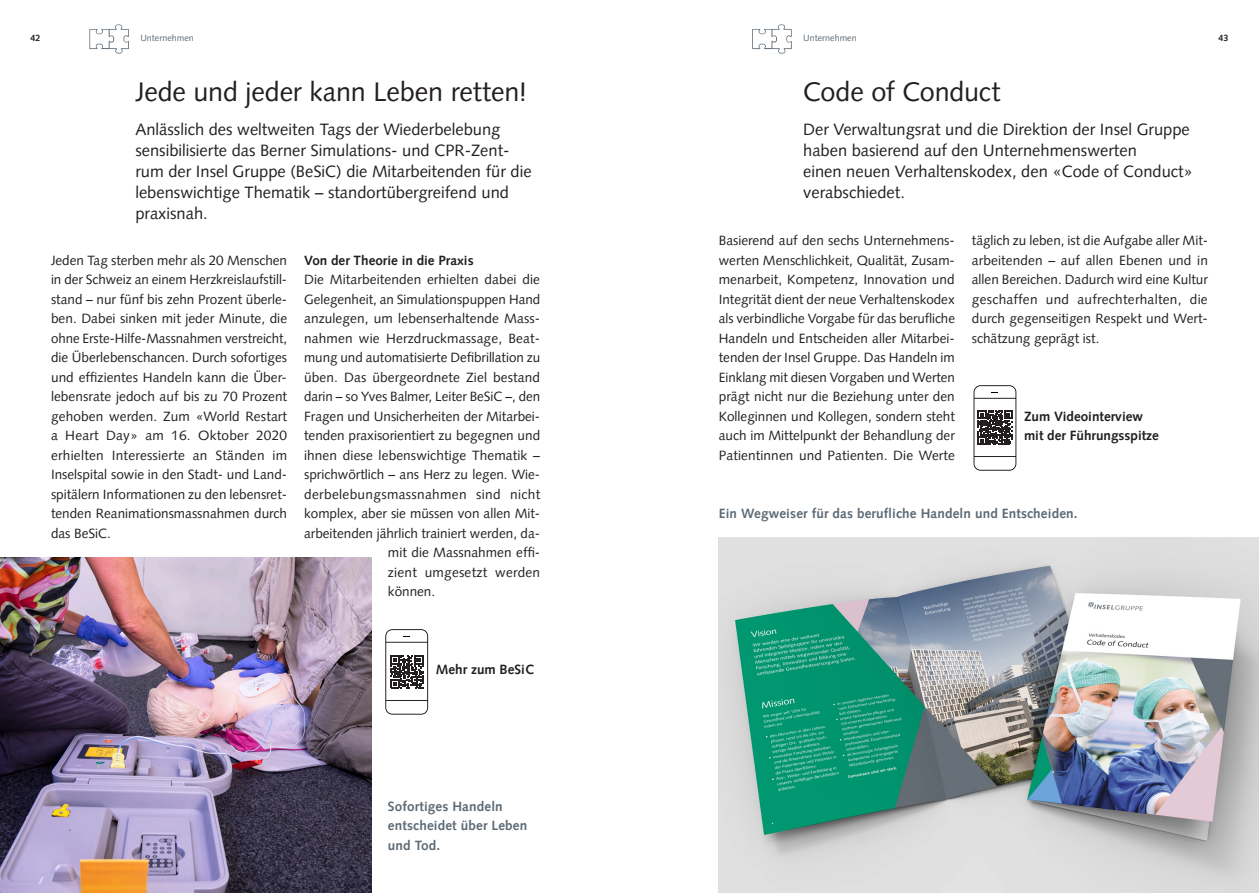
<style>
.page{position:relative;width:1259px;height:893px;background:#fff}
.page>*{position:absolute;margin:0;border:0;box-sizing:border-box;transform-origin:0 0}
.Titel_18pt{font:27px "Syntax LT Pro";letter-spacing:-.01em;color:#231f20}
.Lead_12pt{font:16.5px/21px "Syntax LT Pro";color:#231f20}
.Lauftext_Blocksatz_9{font:13.5px/19.5px "Syntax LT Pro";color:#231f20;text-align:justify}
.Legende_Infos_8pt{font:700 13.5px "Syntax LT Pro";letter-spacing:.01em;color:#5d6a75}
.Lauftext_Blocksatz_9-2{font:700 13.5px/19.5px "Syntax LT Pro";color:#231f20}
.Lauftext_Blocksatz_9-3{font:13.5px "Syntax LT Pro";letter-spacing:.025em;color:#231f20}
.Lauftext_Flattersatz{font:9px "Syntax LT Pro";color:#5d6a75}
.t1{font:700 9px "Syntax LT Pro";color:#231f20}
</style>
<div class="page">
<svg style="left:89px;top:24px;width:40px;height:30px"></svg>
<img style="left:0;top:557px;width:371px;height:336px">
<img style="left:719px;top:538px;width:540px;height:355px">
<svg style="left:385px;top:629px;width:43px;height:86px"></svg>
<svg style="left:973px;top:385px;width:43px;height:86px"></svg>
<svg style="left:752px;top:24px;width:39px;height:30px"></svg>
<p class="t1" style="left:30px;top:33px;width:12px">42</p>
<p class="Lauftext_Flattersatz" style="left:140px;top:33px;width:55px">Unternehmen</p>
<p class="t1" style="left:1218px;top:33px;width:12px">43</p>
<p class="Titel_18pt" style="left:803px;top:76px;width:199px">Code of Conduct</p>
<p class="Lead_12pt" style="left:803px;top:119px;width:391px">Der Verwaltungsrat und die Direktion der Insel Gruppe haben basierend auf den Unternehmenswerten<br>einen neuen Verhaltenskodex, den «Code of Conduct» verabschiedet.</p>
<p class="Lauftext_Blocksatz_9" style="left:719px;top:231px;width:238px">Basierend auf den sechs Unternehmens&shy;werten Menschlichkeit, Qualität, Zusam&shy;menarbeit, Kompetenz, Innovation und Integrität dient der neue Verhaltenskodex als verbindliche Vorgabe für das berufliche Handeln und Entscheiden aller Mitarbei&shy;tenden der Insel Gruppe. Das Handeln im Einklang mit diesen Vorgaben und Werten prägt nicht nur die Beziehung unter den Kolleginnen und Kollegen, sondern steht auch im Mittelpunkt der Behandlung der Patientinnen und Patienten. Die Werte</p>
<p class="Lauftext_Blocksatz_9" style="left:972px;top:231px;width:237px">täglich zu leben, ist die Aufgabe aller Mit&shy;arbeitenden – auf allen Ebenen und in allen Bereichen. Dadurch wird eine Kultur geschaffen und aufrechterhalten, die durch gegenseitigen Respekt und Wert&shy;schätzung geprägt ist.</p>
<p class="Lauftext_Flattersatz" style="left:803px;top:33px;width:55px">Unternehmen</p>
<p class="Titel_18pt" style="left:135px;top:76px;width:394px">Jede und jeder kann Leben retten!</p>
<p class="Lead_12pt" style="left:135px;top:119px;width:398px">Anlässlich des weltweiten Tags der Wiederbelebung sensibilisierte das Berner Simulations- und CPR-Zent&shy;rum der Insel Gruppe (BeSiC) die Mitarbeitenden für die lebenswichtige Thematik – standortübergreifend und praxisnah.</p>
<p class="Lauftext_Blocksatz_9" style="left:51px;top:250px;width:238px">Jeden Tag sterben mehr als 20 Menschen in der Schweiz an einem Herzkreislaufstill&shy;stand – nur fünf bis zehn Prozent überle&shy;ben. Dabei sinken mit jeder Minute, die ohne Erste-Hilfe-Massnahmen verstreicht, die Überlebenschancen. Durch sofortiges und effizientes Handeln kann die Über&shy;lebensrate jedoch auf bis zu 70 Prozent gehoben werden. Zum «World Restart a Heart Day» am 16. Oktober 2020 erhielten Interessierte an Ständen im Inselspital sowie in den Stadt- und Land&shy;spitälern Informationen zu den lebensret&shy;tenden Reanimationsmassnahmen durch das BeSiC.</p>
<p class="Lauftext_Blocksatz_9-2" style="left:304px;top:250px;width:171px">Von der Theorie in die Praxis</p>
<p class="Lauftext_Blocksatz_9" style="left:304px;top:270px;width:237px">Die Mitarbeitenden erhielten dabei die</p>
<p class="Lauftext_Blocksatz_9" style="left:304px;top:289px;width:238px">Gelegenheit, an Simulationspuppen Hand</p>
<p class="Lauftext_Blocksatz_9" style="left:304px;top:309px;width:237px">anzulegen, um lebenserhaltende Mass-</p>
<p class="Lauftext_Blocksatz_9" style="left:304px;top:328px;width:237px">nahmen wie Herzdruckmassage, Beat-</p>
<p class="Lauftext_Blocksatz_9" style="left:304px;top:348px;width:238px">mung und automatisierte Defibrillation zu</p>
<p class="Lauftext_Blocksatz_9" style="left:304px;top:367px;width:238px">üben. Das übergeordnete Ziel bestand</p>
<p class="Lauftext_Blocksatz_9" style="left:304px;top:387px;width:238px">darin – so Yves Balmer, Leiter BeSiC –, den</p>
<p class="Lauftext_Blocksatz_9" style="left:304px;top:406px;width:237px">Fragen und Unsicherheiten der Mitarbei-</p>
<p class="Lauftext_Blocksatz_9" style="left:304px;top:426px;width:237px">tenden praxisorientiert zu begegnen und</p>
<p class="Lauftext_Blocksatz_9" style="left:304px;top:445px;width:237px">ihnen diese lebenswichtige Thematik –</p>
<p class="Lauftext_Blocksatz_9" style="left:304px;top:465px;width:237px">sprichwörtlich – ans Herz zu legen. Wie-</p>
<p class="Lauftext_Blocksatz_9-3" style="left:304px;top:486px;width:238px">derbelebungsmassnahmen sind nicht</p>
<p class="Lauftext_Blocksatz_9" style="left:304px;top:504px;width:237px">komplex, aber sie müssen von allen Mit-</p>
<p class="Lauftext_Blocksatz_9" style="left:304px;top:523px;width:237px">arbeitenden jährlich trainiert werden, da-</p>
<p class="Lauftext_Blocksatz_9" style="left:388px;top:543px;width:154px">mit die Massnahmen effi-</p>
<p class="Lauftext_Blocksatz_9" style="left:388px;top:562px;width:154px">zient umgesetzt werden</p>
<p class="Lauftext_Blocksatz_9" style="left:388px;top:582px;width:49px">können.</p>
<p class="Lauftext_Blocksatz_9-2" style="left:1024px;top:406px;width:136px">Zum Videointerview mit der Führungsspitze</p>
<p class="Legende_Infos_8pt" style="left:719px;top:505px;width:360px">Ein Wegweiser für das berufliche Handeln und Entscheiden.</p>
<p class="Lauftext_Blocksatz_9-2" style="left:436px;top:660px;width:100px">Mehr zum BeSiC</p>
<p class="Legende_Infos_8pt" style="left:388px;top:798px;width:116px">Sofortiges Handeln</p>
<p class="Legende_Infos_8pt" style="left:388px;top:817px;width:141px">entscheidet über Leben</p>
<p class="Legende_Infos_8pt" style="left:388px;top:837px;width:54px">und Tod.</p>
</div>
